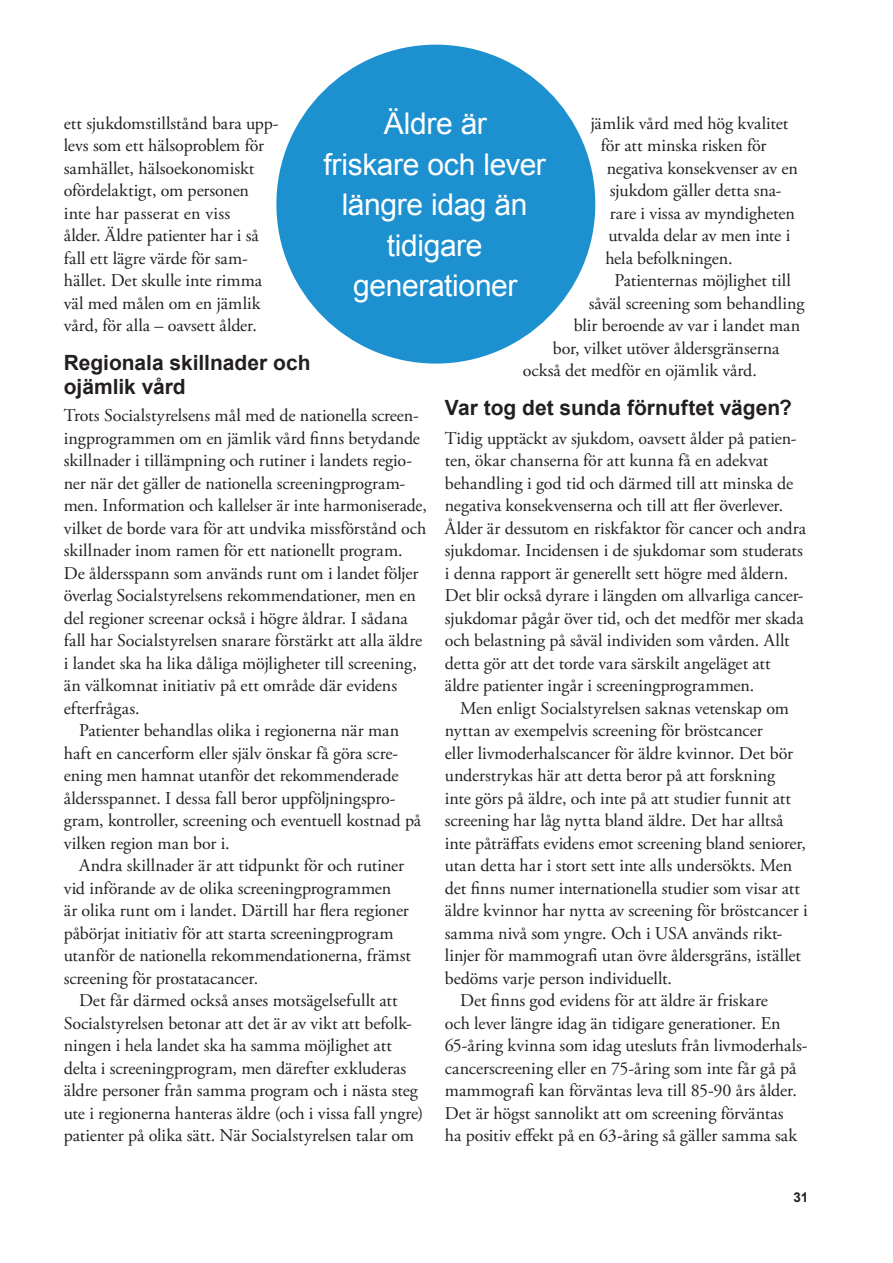
<style>
.page{position:relative;width:893px;height:1263px;background:#fff}
.page>*{position:absolute;margin:0;border:0;box-sizing:border-box;transform-origin:0 0}
.Citat_-_2{font:30px/40.5px "Arial";letter-spacing:-.015em;color:#fff;text-align:center}
.Mellanrubrik{font:700 21px/24px "Arial";color:#231f20}
.Brödtext_indrag{font:18px/22.5px "Adobe Garamond Pro";letter-spacing:-.005em;color:#231f20}
.Brödtext{font:18px/22.5px "Adobe Garamond Pro";letter-spacing:-.005em;color:#231f20}
.t1{font:700 13.5px "Arial";color:#231f20}
</style>
<div class="page">
<div style="left:276px;top:45px;width:319px;height:319px;background:#1d90d0;border-radius:50%"></div>
<p class="Citat_-_2" style="left:323px;top:104px;width:224px">Äldre är<br>friskare och lever</p>
<p class="Citat_-_2" style="left:342px;top:185px;width:187px">längre idag än</p>
<p class="Citat_-_2" style="left:353px;top:225px;width:166px">tidigare generationer</p>
<p class="Brödtext_indrag" style="left:64px;top:112px;width:216px">ett sjukdomstillstånd bara upp&shy;levs som ett hälsoproblem för samhället, hälsoekonomiskt ofördelaktigt, om personen inte har passerat en viss<br>ålder. Äldre patienter har i så fall ett lägre värde för sam&shy;hället. Det skulle inte rimma väl med målen om en jämlik vård, för alla – oavsett ålder.</p>
<p class="Mellanrubrik" style="left:64px;top:352px;width:248px">Regionala skillnader och ojämlik vård</p>
<p class="Brödtext" style="left:64px;top:405px;width:365px">Trots Socialstyrelsens mål med de nationella screen&shy;ingprogrammen om en jämlik vård finns betydande skillnader i tillämpning och rutiner i landets regio&shy;ner när det gäller de nationella screeningprogram&shy;men. Information och kallelser är inte harmoniserade, vilket de borde vara för att undvika missförstånd och skillnader inom ramen för ett nationellt program.<br>De åldersspann som används runt om i landet följer överlag Socialstyrelsens rekommendationer, men en del regioner screenar också i högre åldrar. I sådana fall har Socialstyrelsen snarare förstärkt att alla äldre i landet ska ha lika dåliga möjligheter till screening, än välkomnat initiativ på ett område där evidens efterfrågas.</p>
<p class="Brödtext_indrag" style="left:64px;top:720px;width:359px;text-indent:15px">Patienter behandlas olika i regionerna när man haft en cancerform eller själv önskar få göra scre&shy;ening men hamnat utanför det rekommenderade åldersspannet. I dessa fall beror uppföljningspro&shy;gram, kontroller, screening och eventuell kostnad på vilken region man bor i.</p>
<p class="Brödtext_indrag" style="left:64px;top:855px;width:349px;text-indent:15px">Andra skillnader är att tidpunkt för och rutiner vid införande av de olika screeningprogrammen<br>är olika runt om i landet. Därtill har flera regioner påbörjat initiativ för att starta screeningprogram utanför de nationella rekommendationerna, främst screening för prostatacancer.</p>
<p class="Brödtext_indrag" style="left:64px;top:990px;width:361px;text-indent:15px">Det får därmed också anses motsägelsefullt att Socialstyrelsen betonar att det är av vikt att befolk&shy;ningen i hela landet ska ha samma möjlighet att delta i screeningprogram, men därefter exkluderas äldre personer från samma program och i nästa steg ute i regionerna hanteras äldre (och i vissa fall yngre) patienter på olika sätt. När Socialstyrelsen talar om</p>
<p class="Brödtext_indrag" style="left:590px;top:112px;width:199px">jämlik vård med hög kvalitet</p>
<p class="Brödtext_indrag" style="left:601px;top:135px;width:167px">för att minska risken för</p>
<p class="Brödtext_indrag" style="left:607px;top:157px;width:193px">negativa konsekvenser av en</p>
<p class="Brödtext_indrag" style="left:610px;top:180px;width:173px">sjukdom gäller detta sna-</p>
<p class="Brödtext_indrag" style="left:610px;top:202px;width:187px">rare i vissa av myndigheten</p>
<p class="Brödtext_indrag" style="left:608px;top:225px;width:184px">utvalda delar av men inte i</p>
<p class="Brödtext_indrag" style="left:605px;top:247px;width:129px">hela befolkningen.</p>
<p class="Brödtext_indrag" style="left:615px;top:270px;width:178px">Patienternas möjlighet till</p>
<p class="Brödtext_indrag" style="left:589px;top:292px;width:217px">såväl screening som behandling</p>
<p class="Brödtext_indrag" style="left:574px;top:315px;width:228px">blir beroende av var i landet man</p>
<p class="Brödtext_indrag" style="left:553px;top:337px;width:228px">bor, vilket utöver åldersgränserna</p>
<p class="Brödtext_indrag" style="left:523px;top:360px;width:236px">också det medför en ojämlik vård.</p>
<p class="Mellanrubrik" style="left:445px;top:397px;width:349px">Var tog det sunda förnuftet vägen?</p>
<p class="Brödtext" style="left:445px;top:427px;width:363px">Tidig upptäckt av sjukdom, oavsett ålder på patien&shy;ten, ökar chanserna för att kunna få en adekvat behandling i god tid och därmed till att minska de negativa konsekvenserna och till att fler överlever.<br>Ålder är dessutom en riskfaktor för cancer och andra sjukdomar. Incidensen i de sjukdomar som studerats i denna rapport är generellt sett högre med åldern.<br>Det blir också dyrare i längden om allvarliga cancer&shy;sjukdomar pågår över tid, och det medför mer skada och belastning på såväl individen som vården. Allt detta gör att det torde vara särskilt angeläget att äldre patienter ingår i screeningprogrammen.</p>
<p class="Brödtext_indrag" style="left:445px;top:697px;width:364px;text-indent:15px">Men enligt Socialstyrelsen saknas vetenskap om nyttan av exempelvis screening för bröstcancer<br>eller livmoderhalscancer för äldre kvinnor. Det bör understrykas här att detta beror på att forskning<br>inte görs på äldre, och inte på att studier funnit att screening har låg nytta bland äldre. Det har alltså inte påträffats evidens emot screening bland seniorer, utan detta har i stort sett inte alls undersökts. Men det finns numer internationella studier som visar att äldre kvinnor har nytta av screening för bröstcancer i samma nivå som yngre. Och i USA används rikt&shy;linjer för mammografi utan övre åldersgräns, istället bedöms varje person individuellt.</p>
<p class="Brödtext_indrag" style="left:445px;top:990px;width:363px;text-indent:15px">Det finns god evidens för att äldre är friskare<br>och lever längre idag än tidigare generationer. En 65-åring kvinna som idag utesluts från livmoderhals&shy;cancerscreening eller en 75-åring som inte får gå på mammografi kan förväntas leva till 85-90 års ålder.<br>Det är högst sannolikt att om screening förväntas<br>ha positiv effekt på en 63-åring så gäller samma sak</p>
<p class="t1" style="left:793px;top:1189px;width:17px">31</p>
</div>
